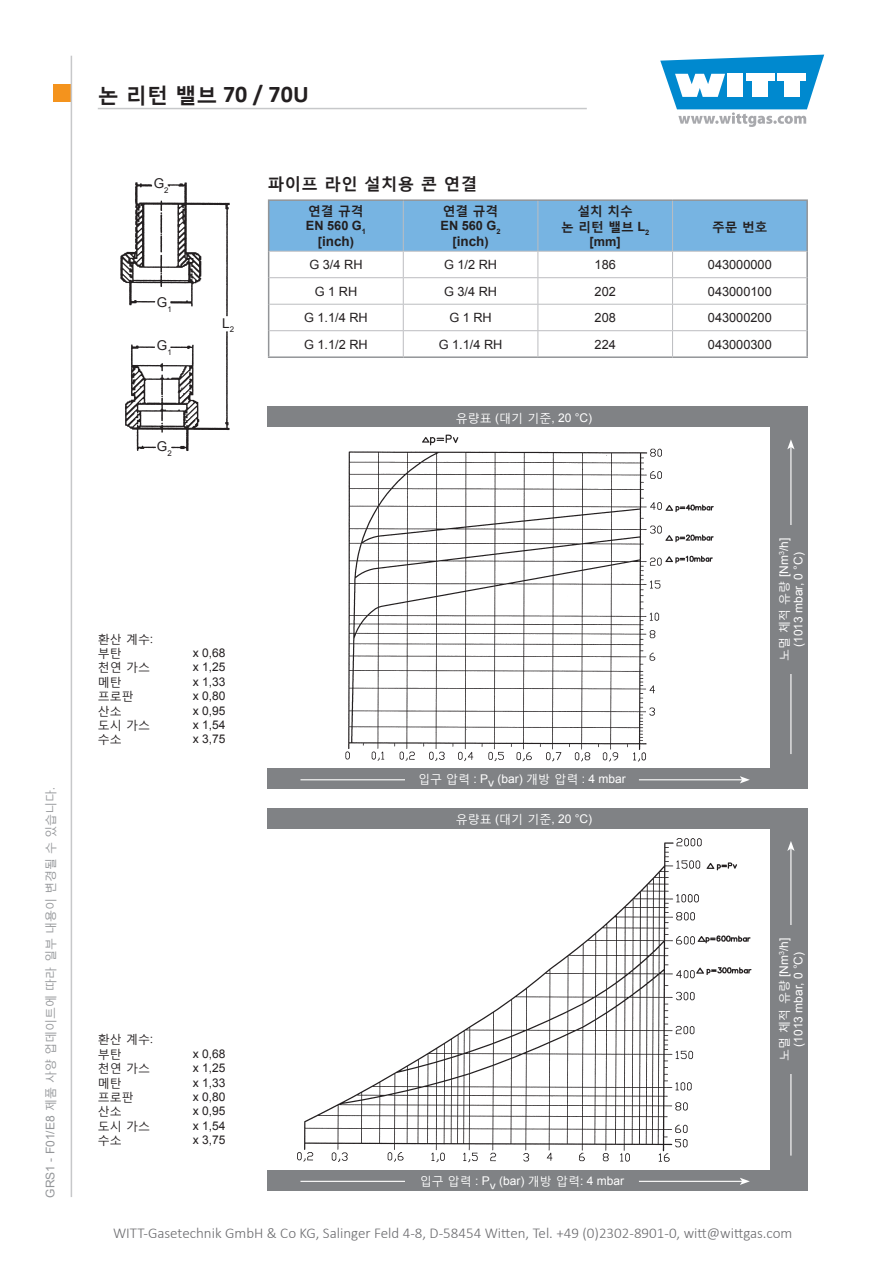
<style>
.page{position:relative;width:893px;height:1263px;background:#fff}
.page>*{position:absolute;margin:0;border:0;box-sizing:border-box;transform-origin:0 0}
.t1{font:700 24px "Calibri";color:#231f20}
.Überschrift{font:700 16.5px "Malgun Gothic";letter-spacing:.02em;color:#231f20}
.t2{font:300 15px "Calibri";color:#6b6b6e}
.Einleitungstext{font:700 13.5px "Arial";color:#231f20}
.t3{font:13.5px "Arial";color:#231f20}
.Einleitungstext-2{font:12.75px "Arial";color:#231f20}
.Einleitungstext-3{font:700 12.75px/15.3px "Arial";color:#231f20}
.Einleitungstext-4{font:700 12.75px/15.3px "Malgun Gothic";color:#231f20;text-align:center}
.t4{font:12px/14.4px "Arial";color:#fff;text-align:center}
.t5{font:12px "Arial";color:#231f20}
.t6{font:12px/14.4px "Malgun Gothic";color:#231f20}
.t7{font:12px "Malgun Gothic";color:#939598}
.t8{font:12px "Malgun Gothic";color:#fff}
.t9{font:7.8px "Arial";color:#231f20}
.s1{font-family:"Arial"}
.s2{font-family:"Malgun Gothic";font-size:21px}
.s3{font-family:"Malgun Gothic"}
.s4{font-size:12.75px}
</style>
<div class="page">
<div style="left:53px;top:85px;width:17px;height:17px;background:#f4931d"></div>
<svg style="left:660px;top:55px;width:164px;height:72px"></svg>
<hr style="left:71px;top:56px;width:1px;height:1141px;background:#c7c8ca">
<hr style="left:98px;top:108px;width:489px;height:1px;background:#c7c8ca">
<div style="left:268px;top:808px;width:540px;height:383px;background:#808285"></div>
<div style="left:264px;top:829px;width:506px;height:340px;background:#fff"></div>
<hr style="left:300px;top:1181px;width:442px;height:1px;background:#fff">
<svg style="left:740px;top:1178px;width:10px;height:7px"></svg>
<hr style="left:790px;top:848px;width:1px;height:307px;background:#fff">
<svg style="left:787px;top:841px;width:8px;height:10px"></svg>
<div style="left:406px;top:1171px;width:232px;height:19px;background:#808285"></div>
<div style="left:776px;top:925px;width:30px;height:149px;background:#808285"></div>
<img style="left:297px;top:838px;width:455px;height:325px">
<div style="left:268px;top:406px;width:540px;height:383px;background:#808285"></div>
<div style="left:264px;top:428px;width:506px;height:340px;background:#fff"></div>
<hr style="left:300px;top:779px;width:442px;height:1px;background:#fff">
<svg style="left:740px;top:776px;width:10px;height:7px"></svg>
<hr style="left:790px;top:447px;width:1px;height:307px;background:#fff">
<svg style="left:787px;top:439px;width:8px;height:10px"></svg>
<div style="left:406px;top:769px;width:232px;height:18px;background:#808285"></div>
<div style="left:776px;top:525px;width:30px;height:149px;background:#808285"></div>
<img style="left:345px;top:434px;width:369px;height:328px">
<hr style="left:268px;top:199px;width:135px;height:2px;background:#939598">
<hr style="left:403px;top:199px;width:135px;height:2px;background:#939598">
<hr style="left:538px;top:199px;width:134px;height:2px;background:#939598">
<hr style="left:672px;top:199px;width:136px;height:2px;background:#939598">
<hr style="left:806px;top:201px;width:2px;height:50px;background:#939598">
<hr style="left:806px;top:251px;width:2px;height:27px;background:#939598">
<hr style="left:806px;top:278px;width:2px;height:26px;background:#939598">
<hr style="left:806px;top:304px;width:2px;height:27px;background:#939598">
<hr style="left:806px;top:331px;width:2px;height:25px;background:#939598">
<hr style="left:268px;top:356px;width:135px;height:2px;background:#939598">
<hr style="left:403px;top:356px;width:135px;height:2px;background:#939598">
<hr style="left:538px;top:356px;width:134px;height:2px;background:#939598">
<hr style="left:672px;top:356px;width:136px;height:2px;background:#939598">
<svg style="left:268px;top:200px;width:539px;height:156px"></svg>
<img style="left:120px;top:182px;width:110px;height:269px">
<p class="t7" style="left:43px;top:1197px;width:412px;rotate:-90deg"><span class="s1">GRS1 - F01/E8</span> 제품 사양 업데이트에 따라 일부 내용이 변경될 수 있습니다.</p>
<h1 class="t1" style="left:98px;top:78px;width:213px"><span class="s2">논 리턴 밸브</span> 70 / 70U</h1>
<p class="t3" style="left:154px;top:175px;width:12px">G</p>
<p class="Überschrift" style="left:268px;top:174px;width:211px">파이프 라인 설치용 콘 연결</p>
<p class="t9" style="left:164px;top:185px;width:6px">2</p>
<p class="Einleitungstext-3" style="left:306px;top:203px;width:62px"><span class="s3">연결 규격<br></span>EN 560 G<sub>1</sub></p>
<p class="Einleitungstext" style="left:318px;top:233px;width:38px"><span class="s4">[</span>inch<span class="s4">)</span></p>
<p class="Einleitungstext-3" style="left:441px;top:203px;width:62px"><span class="s3">연결 규격<br></span>EN 560 G<sub>2</sub></p>
<p class="Einleitungstext" style="left:452px;top:233px;width:38px"><span class="s4">[</span>inch<span class="s4">)</span></p>
<p class="Einleitungstext-4" style="left:561px;top:203px;width:90px">설치 치수<br>논 리턴 밸브 <span class="s1">L</span><sub>2 </sub><span class="s1">[mm]</span></p>
<p class="Einleitungstext-4" style="left:712px;top:218px;width:57px">주문 번호</p>
<p class="t3" style="left:157px;top:294px;width:16px">G<sub>1</sub></p>
<p class="t3" style="left:157px;top:336px;width:16px">G<sub>1</sub></p>
<p class="t3" style="left:157px;top:438px;width:16px">G<sub>2</sub></p>
<p class="t3" style="left:222px;top:314px;width:13px">L<sub>2</sub></p>
<p class="t6" style="left:98px;top:631px;width:56px">환산 계수: 부탄</p>
<p class="t5" style="left:193px;top:645px;width:34px">x 0,68</p>
<p class="t6" style="left:98px;top:660px;width:54px">천연 가스</p>
<p class="t5" style="left:193px;top:659px;width:34px">x 1,25</p>
<p class="t6" style="left:98px;top:674px;width:25px">메탄</p>
<p class="t5" style="left:193px;top:674px;width:34px">x 1,33</p>
<p class="t6" style="left:98px;top:689px;width:37px">프로판</p>
<p class="t5" style="left:193px;top:688px;width:34px">x 0,80</p>
<p class="t6" style="left:98px;top:703px;width:25px">산소</p>
<p class="t5" style="left:193px;top:702px;width:34px">x 0,95</p>
<p class="t6" style="left:98px;top:718px;width:54px">도시 가스</p>
<p class="t5" style="left:193px;top:717px;width:34px">x 1,54</p>
<p class="t6" style="left:98px;top:732px;width:25px">수소</p>
<p class="t5" style="left:193px;top:731px;width:34px">x 3,75</p>
<p class="t6" style="left:98px;top:1032px;width:56px">환산 계수: 부탄</p>
<p class="t5" style="left:193px;top:1046px;width:34px">x 0,68</p>
<p class="t6" style="left:98px;top:1061px;width:54px">천연 가스</p>
<p class="t5" style="left:193px;top:1060px;width:34px">x 1,25</p>
<p class="t6" style="left:98px;top:1075px;width:25px">메탄</p>
<p class="t5" style="left:193px;top:1074px;width:34px">x 1,33</p>
<p class="t6" style="left:98px;top:1089px;width:37px">프로판</p>
<p class="t5" style="left:193px;top:1089px;width:34px">x 0,80</p>
<p class="t6" style="left:98px;top:1104px;width:25px">산소</p>
<p class="t5" style="left:193px;top:1103px;width:34px">x 0,95</p>
<p class="t6" style="left:98px;top:1118px;width:54px">도시 가스</p>
<p class="t5" style="left:193px;top:1118px;width:34px">x 1,54</p>
<p class="t6" style="left:98px;top:1133px;width:25px">수소</p>
<p class="t5" style="left:193px;top:1132px;width:34px">x 3,75</p>
<p class="Einleitungstext-2" style="left:309px;top:256px;width:55px">G 3/4 RH</p>
<p class="Einleitungstext-2" style="left:444px;top:256px;width:55px">G 1/2 RH</p>
<p class="Einleitungstext-2" style="left:595px;top:256px;width:23px">186</p>
<p class="Einleitungstext-2" style="left:708px;top:256px;width:65px">043000000</p>
<p class="Einleitungstext-2" style="left:315px;top:283px;width:44px">G 1 RH</p>
<p class="Einleitungstext-2" style="left:444px;top:283px;width:55px">G 3/4 RH</p>
<p class="Einleitungstext-2" style="left:595px;top:283px;width:23px">202</p>
<p class="Einleitungstext-2" style="left:708px;top:283px;width:65px">043000100</p>
<p class="Einleitungstext-2" style="left:304px;top:309px;width:65px">G 1.1/4 RH</p>
<p class="Einleitungstext-2" style="left:449px;top:309px;width:44px">G 1 RH</p>
<p class="Einleitungstext-2" style="left:595px;top:309px;width:23px">208</p>
<p class="Einleitungstext-2" style="left:708px;top:309px;width:65px">043000200</p>
<p class="Einleitungstext-2" style="left:304px;top:336px;width:65px">G 1.1/2 RH</p>
<p class="Einleitungstext-2" style="left:439px;top:336px;width:65px">G 1.1/4 RH</p>
<p class="Einleitungstext-2" style="left:595px;top:336px;width:23px">224</p>
<p class="Einleitungstext-2" style="left:708px;top:336px;width:65px">043000300</p>
<p class="t8" style="left:456px;top:410px;width:138px">유량표 <span class="s1">(</span>대기 기준<span class="s1">, 20 °C)</span></p>
<p class="t4" style="left:418px;top:772px;width:209px"><span class="s3">입구 압력</span> : Pv (bar) <span class="s3">개방 압력</span> : 4 mbar</p>
<p class="t8" style="left:456px;top:812px;width:138px">유량표 <span class="s1">(</span>대기 기준<span class="s1">, 20 °C)</span></p>
<p class="t4" style="left:420px;top:1174px;width:206px"><span class="s3">입구 압력</span> : Pv (bar) <span class="s3">개방 압력</span>: 4 mbar</p>
<p class="t4" style="left:777px;top:661px;width:125px;rotate:-90deg"><span class="s3">노멀 체적 유량</span> [Nm<sup>3</sup>/h] (1013 mbar, 0 °C)</p>
<p class="t4" style="left:777px;top:1061px;width:125px;rotate:-90deg"><span class="s3">노멀 체적 유량</span> [Nm<sup>3</sup>/h] (1013 mbar, 0 °C)</p>
<p class="t2" style="left:113px;top:1224px;width:681px">WITT-Gasetechnik GmbH &amp; Co KG, Salinger Feld 4-8, D-58454 Witten, Tel. +49 (0)2302-8901-0, witt@wittgas.com</p>
</div>
